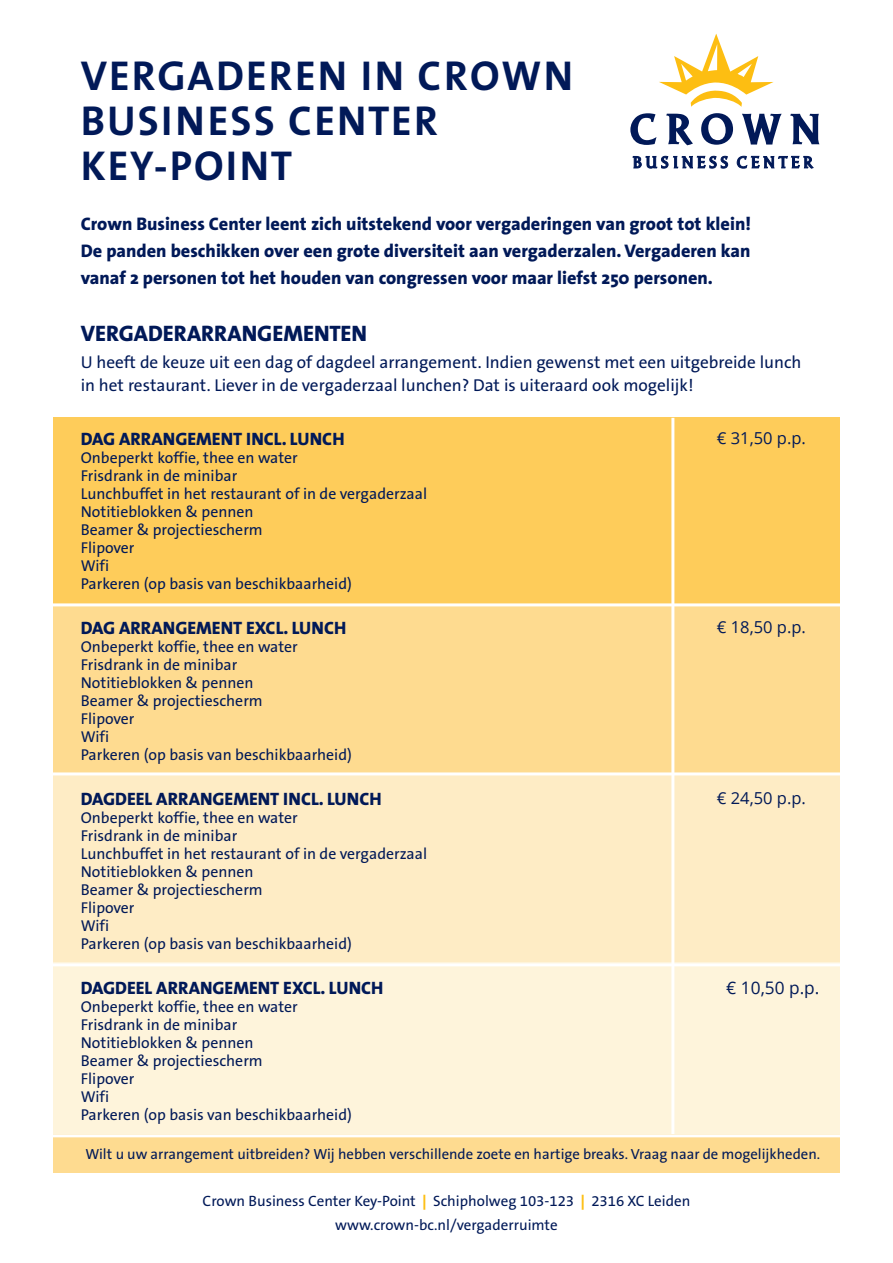
<style>
.page{position:relative;width:893px;height:1263px;background:#fff}
.page>*{position:absolute;margin:0;border:0;box-sizing:border-box;transform-origin:0 0}
.t1{font:42px "The Sans Bold Caps";letter-spacing:.05em;color:#011958}
.t2{font:800 22.5px "The Sans";color:#011958}
.t3{font:800 18.3px "The Sans";color:#011958}
.t4{font:800 18px "The Sans";color:#011958}
.t5{font:17.25px/22.5px "The Sans B5 Plain";color:#011958}
.t6{font:17.25px "Open Sans";color:#011958}
.t7{font:16.5px "Open Sans";color:#011958}
.t8{font:15.75px "The Sans B5 Plain";color:#011958}
.t9{font:15px "The Sans B5 Plain";color:#011958}
.t10{font:14.7px "The Sans B5 Plain";color:#011958}
.s1{font-family:"The Sans";font-weight:800;color:#fdbe12}
</style>
<div class="page">
<div style="left:53px;top:961px;width:787px;height:175px;background:#fef4db"></div>
<div style="left:53px;top:418px;width:787px;height:187px;background:#fecc5a"></div>
<div style="left:53px;top:605px;width:787px;height:169px;background:#fedb90"></div>
<div style="left:53px;top:774px;width:787px;height:187px;background:#feecc5"></div>
<hr style="left:671px;top:418px;width:3px;height:719px;background:#fff">
<hr style="left:43px;top:603px;width:807px;height:3px;background:#fff">
<hr style="left:43px;top:772px;width:807px;height:3px;background:#fff">
<hr style="left:43px;top:963px;width:807px;height:3px;background:#fff">
<svg style="left:630px;top:113px;width:26px;height:32px"></svg>
<svg style="left:666px;top:114px;width:27px;height:31px"></svg>
<svg style="left:701px;top:113px;width:32px;height:32px"></svg>
<svg style="left:742px;top:114px;width:40px;height:31px"></svg>
<svg style="left:790px;top:114px;width:29px;height:30px"></svg>
<svg style="left:659px;top:34px;width:114px;height:73px"></svg>
<svg style="left:633px;top:156px;width:95px;height:12px"></svg>
<svg style="left:737px;top:156px;width:76px;height:12px"></svg>
<div style="left:53px;top:1134px;width:787px;height:38px;background:#fedb90"></div>
<hr style="left:43px;top:1134px;width:807px;height:3px;background:#fff">
<p class="t1" style="left:81px;top:41px;width:494px">VERGADEREN IN CROWN</p>
<p class="t1" style="left:81px;top:86px;width:359px">BUSINESS CENTER</p>
<p class="t1" style="left:81px;top:131px;width:213px">KEY-POINT</p>
<p class="t3" style="left:81px;top:208px;width:672px">Crown Business Center leent zich uitstekend voor vergaderingen van groot tot klein!</p>
<p class="t3" style="left:81px;top:235px;width:671px">De panden beschikken over een grote diversiteit aan vergaderzalen. Vergaderen kan</p>
<p class="t3" style="left:81px;top:262px;width:634px">vanaf 2 personen tot het houden van congressen voor maar liefst 250 personen.</p>
<p class="t2" style="left:81px;top:314px;width:288px">VERGADERARRANGEMENTEN</p>
<p class="t5" style="left:81px;top:352px;width:722px">U heeft de keuze uit een dag of dagdeel arrangement. Indien gewenst met een uitgebreide lunch in het restaurant. Liever in de vergaderzaal lunchen? Dat is uiteraard ook mogelijk!</p>
<p class="t4" style="left:81px;top:423px;width:265px">DAG ARRANGEMENT INCL. LUNCH</p>
<p class="t7" style="left:717px;top:427px;width:91px">€ 31,50 p.p.</p>
<p class="t8" style="left:81px;top:449px;width:218px">Onbeperkt koffie, thee en water</p>
<p class="t8" style="left:81px;top:467px;width:158px">Frisdrank in de minibar</p>
<p class="t8" style="left:81px;top:485px;width:348px">Lunchbuffet in het restaurant of in de vergaderzaal</p>
<p class="t8" style="left:81px;top:503px;width:174px">Notitieblokken &amp; pennen</p>
<p class="t8" style="left:81px;top:521px;width:183px">Beamer &amp; projectiescherm</p>
<p class="t8" style="left:81px;top:539px;width:55px">Flipover</p>
<p class="t8" style="left:81px;top:557px;width:30px">Wifi</p>
<p class="t8" style="left:81px;top:575px;width:273px">Parkeren (op basis van beschikbaarheid)</p>
<p class="t4" style="left:81px;top:612px;width:267px">DAG ARRANGEMENT EXCL. LUNCH</p>
<p class="t7" style="left:717px;top:616px;width:91px">€ 18,50 p.p.</p>
<p class="t8" style="left:81px;top:638px;width:218px">Onbeperkt koffie, thee en water</p>
<p class="t8" style="left:81px;top:656px;width:158px">Frisdrank in de minibar</p>
<p class="t8" style="left:81px;top:674px;width:174px">Notitieblokken &amp; pennen</p>
<p class="t8" style="left:81px;top:692px;width:183px">Beamer &amp; projectiescherm</p>
<p class="t8" style="left:81px;top:710px;width:55px">Flipover</p>
<p class="t8" style="left:81px;top:728px;width:30px">Wifi</p>
<p class="t8" style="left:81px;top:746px;width:273px">Parkeren (op basis van beschikbaarheid)</p>
<p class="t4" style="left:81px;top:783px;width:302px">DAGDEEL ARRANGEMENT INCL. LUNCH</p>
<p class="t7" style="left:717px;top:787px;width:91px">€ 24,50 p.p.</p>
<p class="t8" style="left:81px;top:809px;width:218px">Onbeperkt koffie, thee en water</p>
<p class="t8" style="left:81px;top:827px;width:158px">Frisdrank in de minibar</p>
<p class="t8" style="left:81px;top:845px;width:348px">Lunchbuffet in het restaurant of in de vergaderzaal</p>
<p class="t8" style="left:81px;top:863px;width:174px">Notitieblokken &amp; pennen</p>
<p class="t8" style="left:81px;top:881px;width:183px">Beamer &amp; projectiescherm</p>
<p class="t8" style="left:81px;top:899px;width:55px">Flipover</p>
<p class="t8" style="left:81px;top:917px;width:30px">Wifi</p>
<p class="t8" style="left:81px;top:935px;width:273px">Parkeren (op basis van beschikbaarheid)</p>
<p class="t4" style="left:81px;top:972px;width:304px">DAGDEEL ARRANGEMENT EXCL. LUNCH</p>
<p class="t6" style="left:726px;top:976px;width:95px">€ 10,50 p.p.</p>
<p class="t8" style="left:81px;top:998px;width:218px">Onbeperkt koffie, thee en water</p>
<p class="t8" style="left:81px;top:1016px;width:158px">Frisdrank in de minibar</p>
<p class="t8" style="left:81px;top:1034px;width:174px">Notitieblokken &amp; pennen</p>
<p class="t8" style="left:81px;top:1052px;width:183px">Beamer &amp; projectiescherm</p>
<p class="t8" style="left:81px;top:1070px;width:55px">Flipover</p>
<p class="t8" style="left:81px;top:1088px;width:30px">Wifi</p>
<p class="t8" style="left:81px;top:1106px;width:273px">Parkeren (op basis van beschikbaarheid)</p>
<p class="t10" style="left:85px;top:1147px;width:736px">Wilt u uw arrangement uitbreiden? Wij hebben verschillende zoete en hartige breaks. Vraag naar de mogelijkheden.</p>
<p class="t9" style="left:203px;top:1193px;width:489px">Crown Business Center Key-Point <span class="s1">|</span> Schipholweg 103-123 <span class="s1">|</span> 2316 XC Leiden</p>
<p class="t9" style="left:335px;top:1217px;width:224px">www.crown-bc.nl/vergaderruimte</p>
</div>
